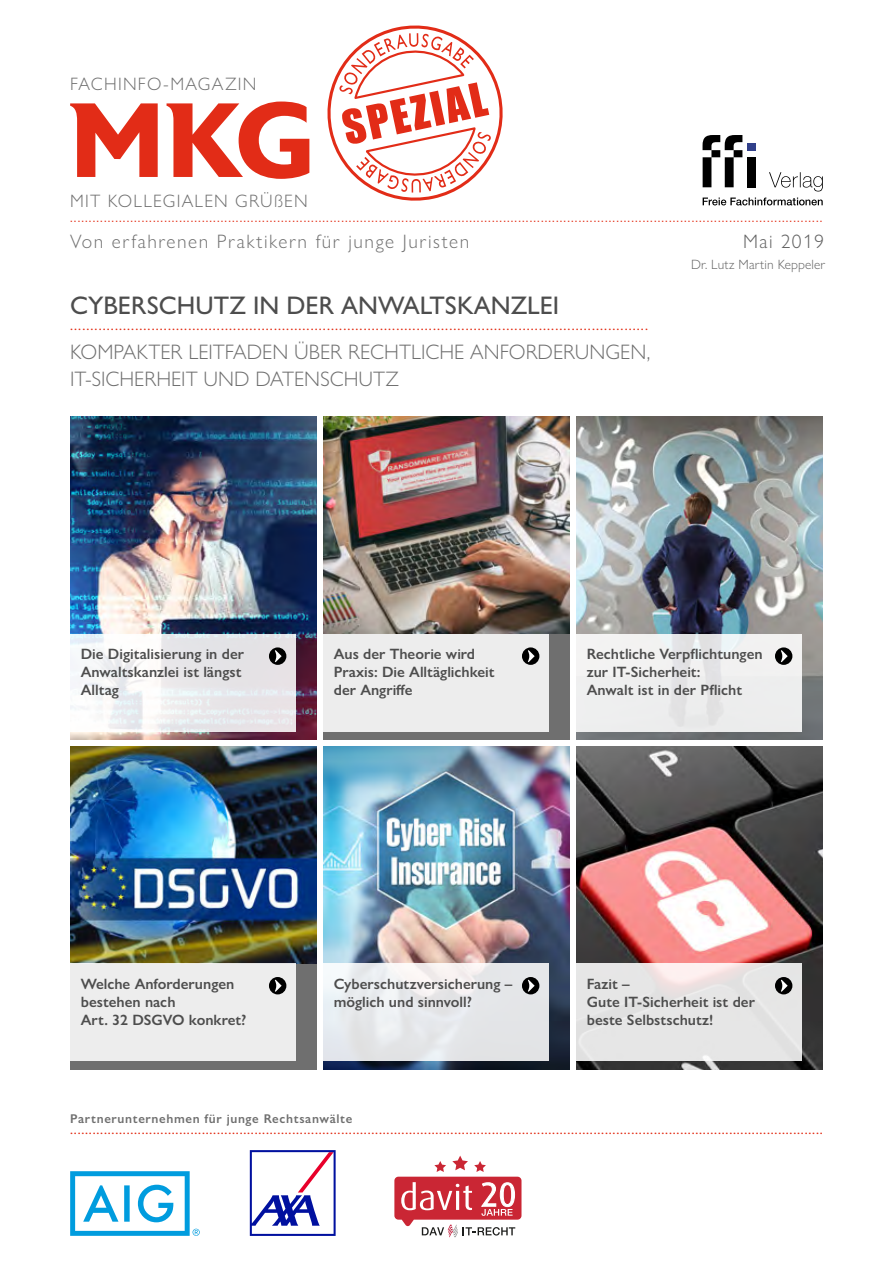
<style>
.page{position:relative;width:893px;height:1263px;background:#fff}
.page>*{position:absolute;margin:0;border:0;box-sizing:border-box;transform-origin:0 0}
.t1{font:500 25.5px "Gill Sans Nova";color:#4d4d4d}
.t2{font:300 21px/27px "Gill Sans Nova";color:#6f6f6f}
.t3{font:300 19.5px "Gill Sans Nova";letter-spacing:.08em;color:#6f6f6f}
.t4{font:300 19.5px "Gill Sans Nova";letter-spacing:.07em;color:#616161}
.t5{font:300 18px "Gill Sans Nova";letter-spacing:.065em;color:#6f6f6f}
.t6{font:600 15px/18px "Gill Sans Nova";color:#4d4d4d}
.t7{font:500 13.5px "Gill Sans Nova";color:#e22b13}
.t8{font:13.5px "Gill Sans Nova";color:#e22b13}
.t9{font:300 13.5px "Gill Sans Nova";letter-spacing:.01em;color:#616161}
.t10{font:600 12.75px "Gill Sans Nova";letter-spacing:.05em;color:#6f6f6f}
</style>
<div class="page">
<svg style="left:702px;top:135px;width:40px;height:52px"></svg>
<div style="left:747px;top:157px;width:9px;height:30px;background:#000"></div>
<div style="left:747px;top:143px;width:9px;height:7px;background:#31408a"></div>
<svg style="left:703px;top:198px;width:120px;height:7px"></svg>
<svg style="left:769px;top:172px;width:54px;height:20px"></svg>
<svg style="left:250px;top:1150px;width:86px;height:86px"></svg>
<svg style="left:327px;top:26px;width:176px;height:175px"></svg>
<svg style="left:167px;top:102px;width:142px;height:77px"></svg>
<svg style="left:70px;top:103px;width:88px;height:74px"></svg>
<svg style="left:70px;top:1171px;width:130px;height:65px"></svg>
<img style="left:70px;top:417px;width:247px;height:323px">
<div style="left:70px;top:746px;width:247px;height:323px;background:#6f6f6f"></div>
<img style="left:70px;top:746px;width:247px;height:218px">
<svg style="left:70px;top:634px;width:226px;height:97px;fill:#e9e9ed"></svg>
<div style="left:269px;top:647px;width:17px;height:18px;background:#000;border-radius:50%"></div>
<svg style="left:275px;top:650px;width:7px;height:12px"></svg>
<div style="left:70px;top:963px;width:226px;height:98px;background:#ededed"></div>
<div style="left:269px;top:977px;width:17px;height:17px;background:#000;border-radius:50%"></div>
<svg style="left:275px;top:980px;width:7px;height:12px"></svg>
<img style="left:323px;top:746px;width:247px;height:323px">
<div style="left:323px;top:417px;width:247px;height:323px;background:#6f6f6f"></div>
<img style="left:323px;top:417px;width:247px;height:216px">
<img style="left:576px;top:417px;width:247px;height:323px">
<img style="left:576px;top:746px;width:247px;height:323px">
<div style="left:323px;top:634px;width:226px;height:97px;background:#ededed"></div>
<div style="left:522px;top:647px;width:17px;height:18px;background:#000;border-radius:50%"></div>
<svg style="left:528px;top:650px;width:7px;height:12px"></svg>
<div style="left:323px;top:963px;width:226px;height:98px;background:linear-gradient(to bottom,#efeff1,#e1e3e6)"></div>
<div style="left:522px;top:977px;width:17px;height:17px;background:#000;border-radius:50%"></div>
<svg style="left:528px;top:980px;width:7px;height:12px"></svg>
<div style="left:576px;top:634px;width:225px;height:97px;background:linear-gradient(to right,#efefef,#ebecec)"></div>
<div style="left:775px;top:647px;width:17px;height:18px;background:#000;border-radius:50%"></div>
<svg style="left:781px;top:650px;width:7px;height:12px"></svg>
<svg style="left:576px;top:963px;width:225px;height:98px;background:#e6e5e5"></svg>
<div style="left:775px;top:977px;width:17px;height:17px;background:#000;border-radius:50%"></div>
<svg style="left:781px;top:980px;width:7px;height:12px"></svg>
<svg style="left:394px;top:1155px;width:127px;height:82px"></svg>
<h3 class="t5" style="left:70px;top:73px;width:188px">FACHINFO-MAGAZIN</h3>
<h3 class="t5" style="left:70px;top:189px;width:239px">MIT KOLLEGIALEN GRÜßEN</h3>
<p class="t8" style="left:70px;top:210px;width:754px">........................................................................................................................................................................................................</p>
<h3 class="t3" style="left:70px;top:230px;width:401px">Von erfahrenen Praktikern für junge Juristen</h3>
<h3 class="t4" style="left:743px;top:230px;width:82px">Mai 2019</h3>
<h1 class="t1" style="left:70px;top:290px;width:491px">CYBERSCHUTZ IN DER ANWALTSKANZLEI</h1>
<p class="t7" style="left:70px;top:317px;width:579px">..............................................................................................................................................</p>
<h2 class="t2" style="left:70px;top:338px;width:582px">KOMPAKTER LEITFADEN ÜBER RECHTLICHE ANFORDERUNGEN,<br>IT-SICHERHEIT UND DATENSCHUTZ</h2>
<p class="t9" style="left:691px;top:256px;width:135px">Dr. Lutz Martin Keppeler</p>
<p class="t6" style="left:81px;top:645px;width:165px">Die Digitalisierung in der<br>Anwaltskanzlei ist längst<br>Alltag</p>
<p class="t6" style="left:334px;top:645px;width:162px">Aus der Theorie wird<br>Praxis: Die Alltäglichkeit der Angriffe</p>
<p class="t6" style="left:587px;top:645px;width:177px">Rechtliche Verpflichtungen zur IT-Sicherheit:<br>Anwalt ist in der Pflicht</p>
<p class="t6" style="left:81px;top:975px;width:167px">Welche Anforderungen bestehen nach<br>Art. 32 DSGVO konkret?</p>
<p class="t6" style="left:334px;top:975px;width:180px">Cyberschutzversicherung – möglich und sinnvoll?</p>
<p class="t6" style="left:587px;top:975px;width:170px">Fazit –<br>Gute IT-Sicherheit ist der beste Selbstschutz!</p>
<p class="t10" style="left:70px;top:1111px;width:284px">Partnerunternehmen für junge Rechtsanwälte</p>
<p class="t7" style="left:70px;top:1121px;width:754px">........................................................................................................................................................................................................</p>
</div>
